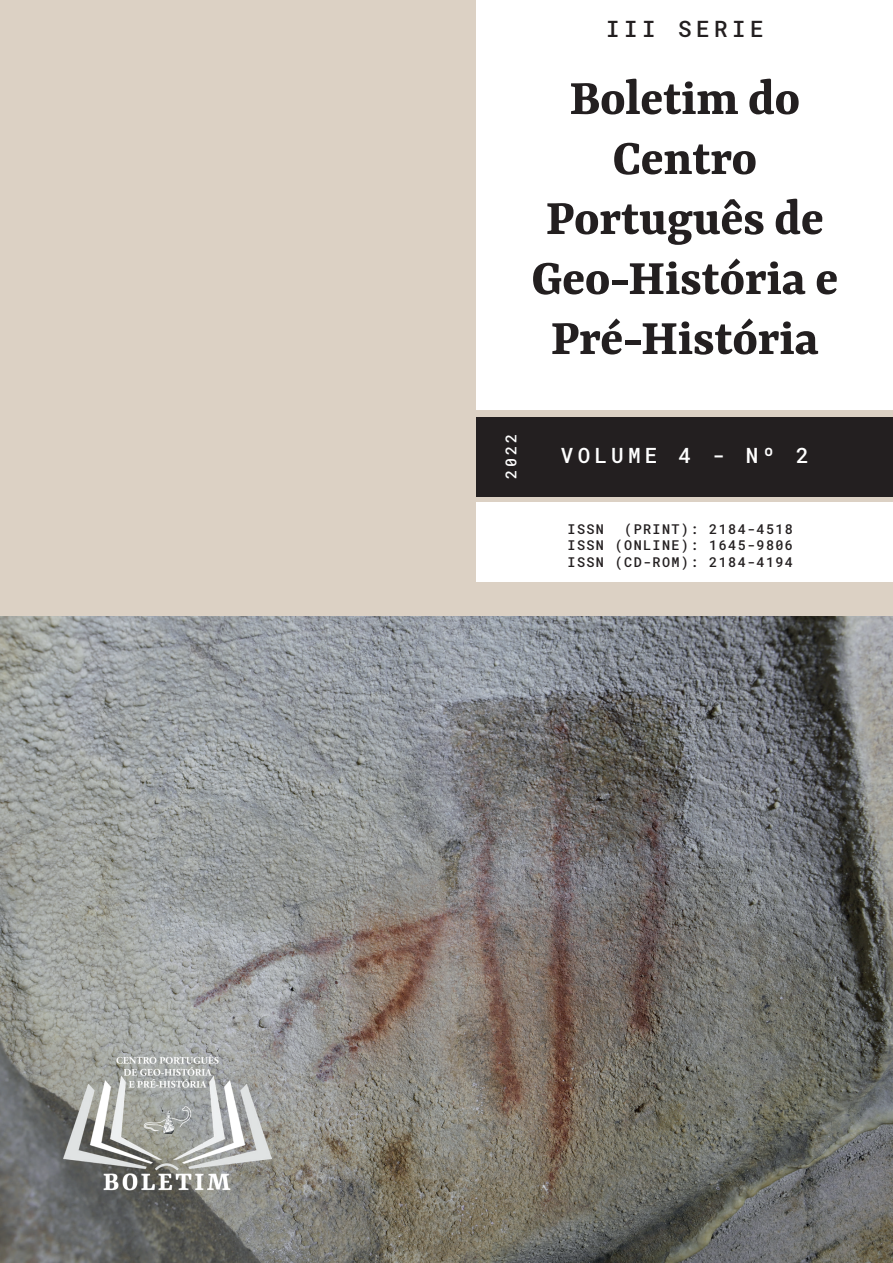
<style>
.page{position:relative;width:893px;height:1263px;background:#dcd1c4}
.page>*{position:absolute;margin:0;border:0;box-sizing:border-box;transform-origin:0 0}
.t1{font:700 54px/60px "Yrsa";letter-spacing:-.01em;color:#231f20;text-align:center}
.t2{font:500 22.5px "Roboto Mono";letter-spacing:.2em;color:#231f20}
.t3{font:500 21px "Roboto Mono";letter-spacing:.2em;color:#fff}
.t4{font:500 15px "Roboto Mono";color:#fff}
.t5{font:500 13.5px/16.5px "Roboto Mono";letter-spacing:.1em;color:#231f20;text-align:justify}
</style>
<div class="page">
<div style="left:477px;top:417px;width:416px;height:79px;background:#231f20"></div>
<div style="left:477px;top:0;width:416px;height:409px;background:#fff"></div>
<div style="left:477px;top:502px;width:416px;height:80px;background:#fff"></div>
<img style="left:0;top:617px;width:893px;height:646px">
<img style="left:64px;top:1055px;width:207px;height:146px">
<h2 class="t2" style="left:606px;top:13px;width:159px">III SERIE</h2>
<h1 class="t1" style="left:531px;top:70px;width:309px">Boletim do<br>Centro<br>Português de<br>Geo-História e<br>Pré-História</h1>
<p class="t4" style="left:501px;top:479px;width:46px;rotate:-90deg">2022</p>
<h3 class="t3" style="left:561px;top:441px;width:249px">VOLUME 4 - Nº 2</h3>
<p class="t5" style="left:567px;top:520px;width:227px;text-indent:57px">(PRINT): 2184-4518<br>ISSN (ONLINE): 1645-9806<br>ISSN (CD-ROM): 2184-4194</p>
<p class="t5" style="left:567px;top:520px;width:38px">ISSN</p>
</div>
